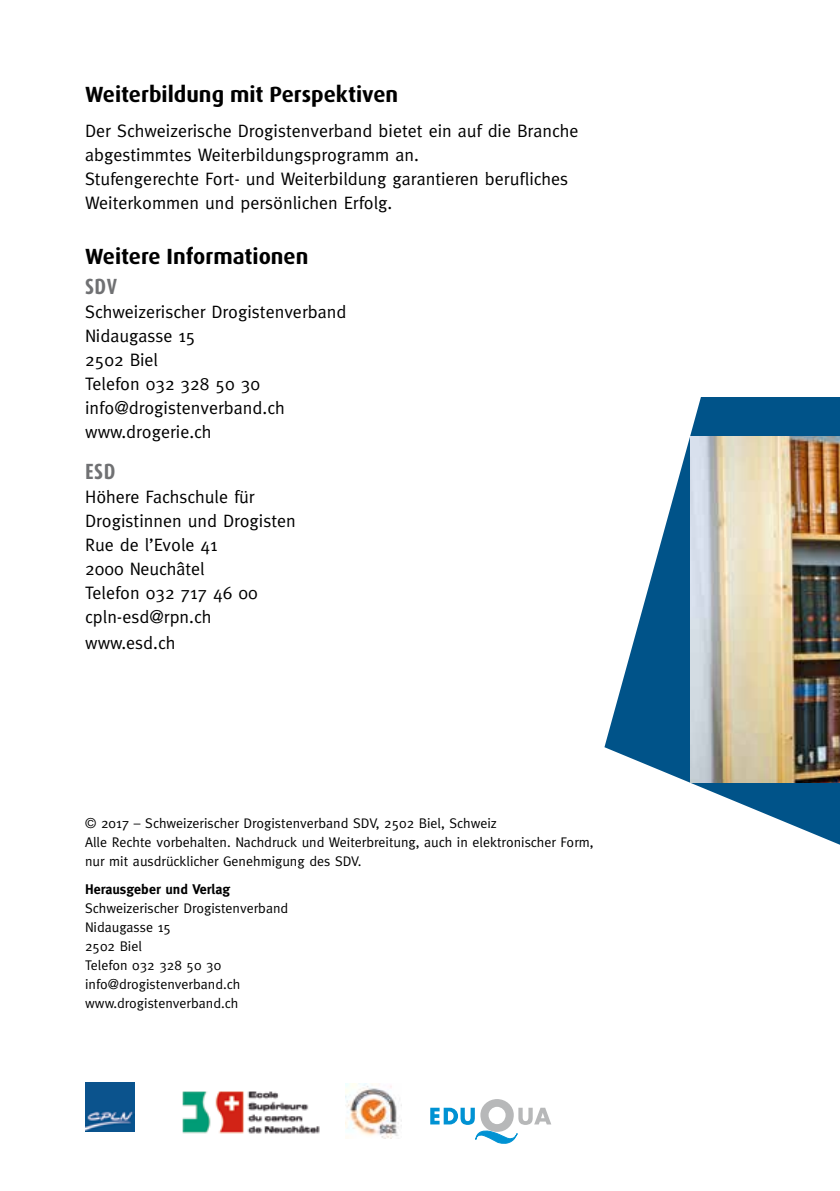
<style>
.page{position:relative;width:840px;height:1191px;background:#fff}
.page>*{position:absolute;margin:0;border:0;box-sizing:border-box;transform-origin:0 0}
.t1{font:700 22px "Dax";color:#000}
.t2{font:700 22px "Dax Condensed";letter-spacing:.02em;color:#707173}
.t3{font:18px/24px "Meta";color:#000}
.t4{font:14px/19px "Meta";color:#000}
.t5{font:700 14px "Meta";color:#000}
</style>
<div class="page">
<img style="left:182px;top:1091px;width:138px;height:43px">
<img style="left:345px;top:1083px;width:54px;height:55px">
<img style="left:85px;top:1083px;width:49px;height:49px">
<svg style="left:430px;top:1099px;width:121px;height:45px"></svg>
<svg style="left:604px;top:397px;width:235px;height:447px"></svg>
<img style="left:690px;top:437px;width:149px;height:345px">
<p class="t1" style="left:85px;top:82px;width:314px">Weiterbildung mit Perspektiven</p>
<p class="t3" style="left:85px;top:119px;width:494px">Der Schweizerische Drogistenverband bietet ein auf die Branche abgestimmtes Weiterbildungsprogramm an.<br>Stufengerechte Fort- und Weiterbildung garantieren berufliches Weiterkommen und persönlichen Erfolg.</p>
<p class="t1" style="left:85px;top:244px;width:225px">Weitere Informationen</p>
<p class="t2" style="left:85px;top:274px;width:33px">SDV</p>
<p class="t3" style="left:85px;top:299px;width:262px">Schweizerischer Drogistenverband<br>Nidaugasse 15<br>2502 Biel<br>Telefon 032 328 50 30 info@drogistenverband.ch www.drogerie.ch</p>
<p class="t2" style="left:85px;top:459px;width:32px">ESD</p>
<p class="t3" style="left:85px;top:484px;width:212px">Höhere Fachschule für<br>Drogistinnen und Drogisten<br>Rue de l’Evole 41<br>2000 Neuchâtel<br>Telefon 032 717 46 00 cpln-esd@rpn.ch</p>
<p class="t3" style="left:85px;top:630px;width:92px">www.esd.ch</p>
<p class="t4" style="left:85px;top:813px;width:509px">© 2017 – Schweizerischer Drogistenverband SDV, 2502 Biel, Schweiz<br>Alle Rechte vorbehalten. Nachdruck und Weiterbreitung, auch in elektronischer Form, nur mit ausdrücklicher Genehmigung des SDV.</p>
<p class="t5" style="left:85px;top:880px;width:146px">Herausgeber und Verlag</p>
<p class="t4" style="left:85px;top:898px;width:204px">Schweizerischer Drogistenverband<br>Nidaugasse 15<br>2502 Biel<br>Telefon 032 328 50 30 info@drogistenverband.ch www.drogistenverband.ch</p>
</div>
